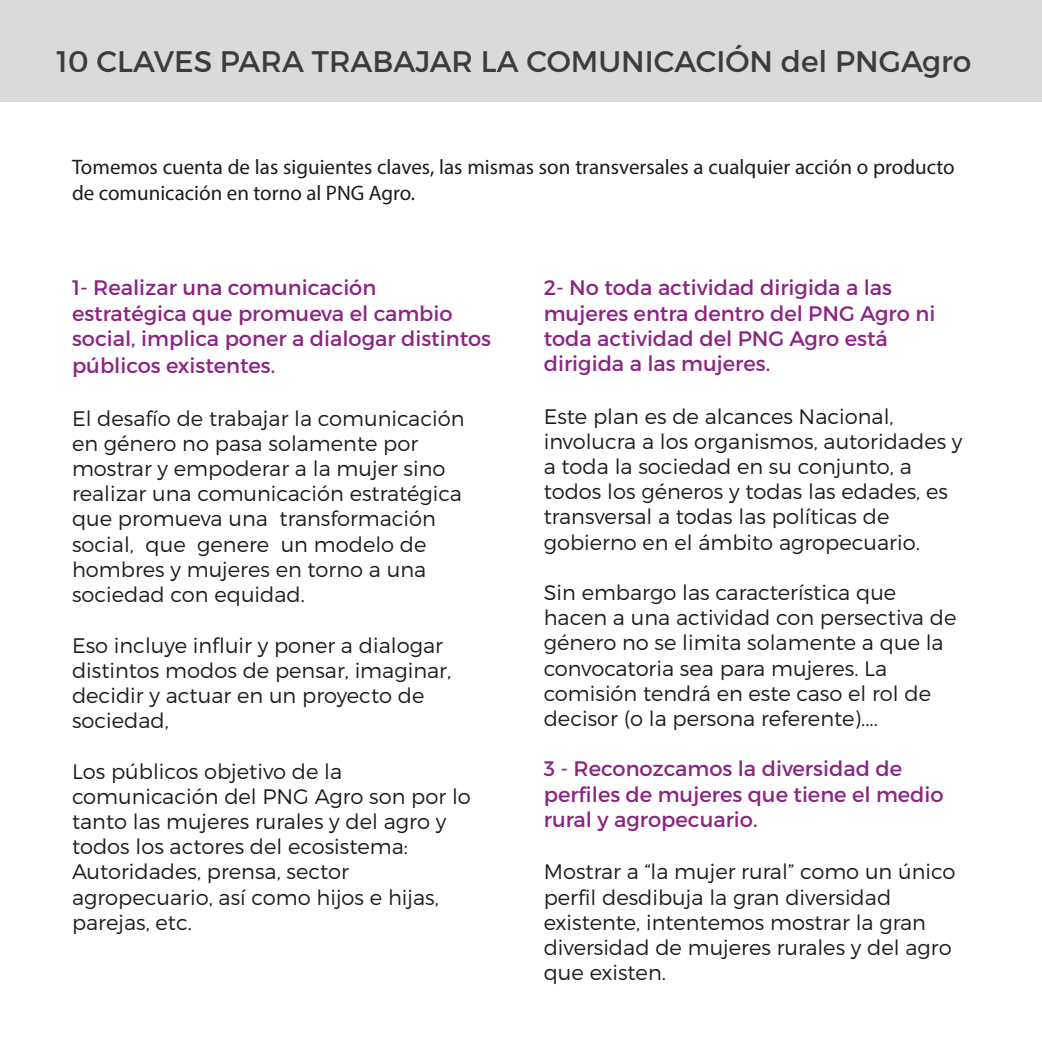
<style>
.page{position:relative;width:1042px;height:1042px;background:#fff}
.page>*{position:absolute;margin:0;border:0;box-sizing:border-box;transform-origin:0 0}
.t1{font:29.75px "Montserrat";color:#3c3c3b}
.t2{font:300 21px/25.2px "Montserrat";color:#1d1d1b}
.t3{font:21px/25.2px "Montserrat";color:#8c2484}
.t4{font:21px/25.2px "Myriad Pro";color:#1d1d1b}
</style>
<div class="page">
<div style="left:0;top:0;width:1042px;height:102px;background:#dadada"></div>
<h1 class="t1" style="left:57px;top:43px;width:916px">10 CLAVES PARA TRABAJAR LA COMUNICACIÓN del PNGAgro</h1>
<p class="t4" style="left:72px;top:154px;width:884px">Tomemos cuenta de las siguientes claves, las mismas son transversales a cualquier acción o producto de comunicación en torno al PNG Agro.</p>
<p class="t3" style="left:72px;top:275px;width:421px">1- Realizar una comunicación estratégica que promueva el cambio social, implica poner a dialogar distintos</p>
<p class="t3" style="left:72px;top:353px;width:205px">públicos existentes.</p>
<p class="t2" style="left:72px;top:405px;width:394px">El desafío de trabajar la comunicación en género no pasa solamente por mostrar y empoderar a la mujer sino realizar una comunicación estratégica que promueva una transformación social, que genere un modelo de hombres y mujeres en torno a una sociedad con equidad.</p>
<p class="t2" style="left:72px;top:632px;width:381px">Eso incluye influir y poner a dialogar distintos modos de pensar, imaginar, decidir y actuar en un proyecto de sociedad,</p>
<p class="t2" style="left:72px;top:758px;width:400px">Los públicos objetivo de la comunicación del PNG Agro son por lo tanto las mujeres rurales y del agro y todos los actores del ecosistema:<br>Autoridades, prensa, sector agropecuario, así como hijos e hijas, parejas, etc.</p>
<p class="t3" style="left:544px;top:275px;width:393px">2- No toda actividad dirigida a las mujeres entra dentro del PNG Agro ni toda actividad del PNG Agro está dirigida a las mujeres.</p>
<p class="t2" style="left:544px;top:403px;width:420px">Este plan es de alcances Nacional, involucra a los organismos, autoridades y a toda la sociedad en su conjunto, a todos los géneros y todas las edades, es transversal a todas las políticas de gobierno en el ámbito agropecuario.</p>
<p class="t2" style="left:544px;top:579px;width:414px">Sin embargo las característica que hacen a una actividad con persectiva de género no se limita solamente a que la convocatoria sea para mujeres. La comisión tendrá en este caso el rol de decisor (o la persona referente)....</p>
<p class="t3" style="left:544px;top:756px;width:401px">3 - Reconozcamos la diversidad de perfiles de mujeres que tiene el medio rural y agropecuario.</p>
<p class="t2" style="left:544px;top:859px;width:413px">Mostrar a “la mujer rural” como un único perfil desdibuja la gran diversidad existente, intentemos mostrar la gran diversidad de mujeres rurales y del agro que existen.</p>
</div>
